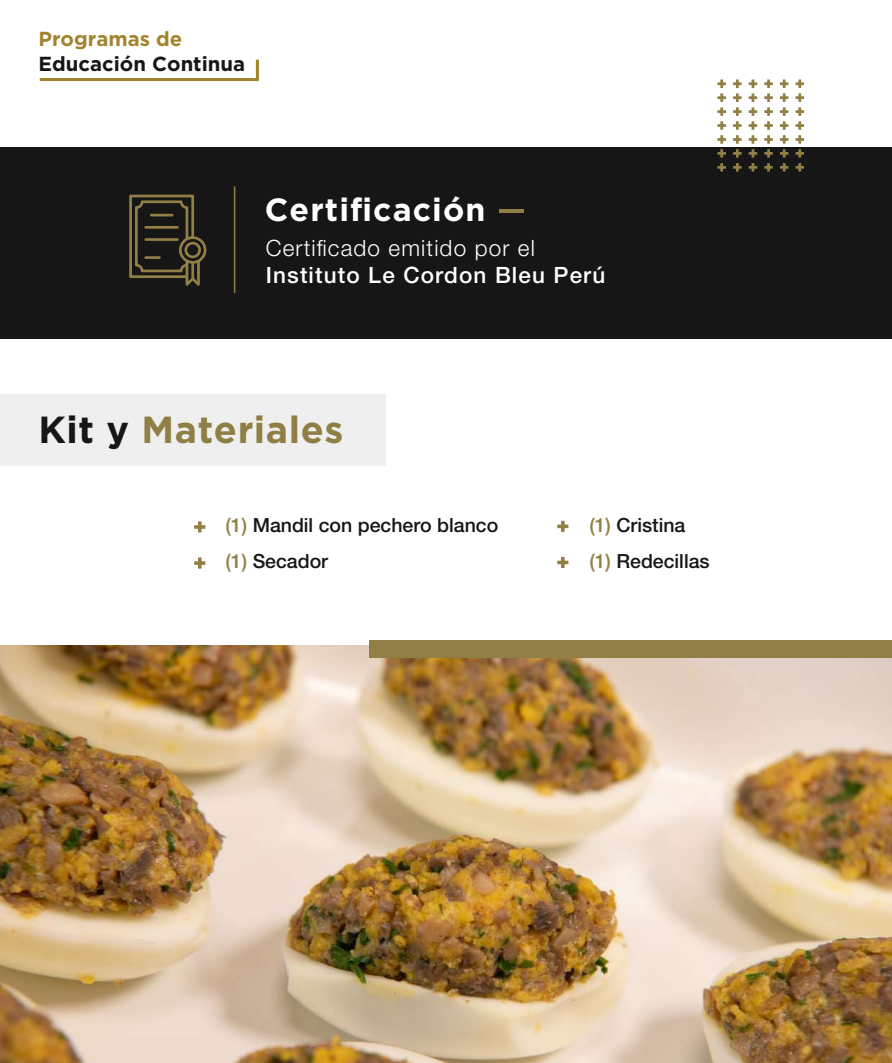
<style>
.page{position:relative;width:892px;height:1063px;background:#fff}
.page>*{position:absolute;margin:0;border:0;box-sizing:border-box;transform-origin:0 0}
.t1{font:700 37.65px "Gotham";letter-spacing:.015em;color:#907f45}
.t2{font:700 32.1px "Gotham";letter-spacing:.035em;color:#fff}
.t3{font:500 22.5px "Helvetica Neue LT Std";letter-spacing:.05em;color:#fff}
.t4{font:300 22.5px "Helvetica Neue LT Std";letter-spacing:.05em;color:#fff}
.t5{font:700 20.25px "Gotham";color:#151619}
.t6{font:700 20.25px "Gotham";color:#a3842e}
.t7{font:500 19.5px/36px "Helvetica Neue LT Std";color:#161616}
.t8{font:700 19.05px/36.2px "Helvetica Neue LT Std";color:#927f45}
.s1{color:#181614}
.s2{color:#927f45}
</style>
<div class="page">
<img style="left:0;top:645px;width:892px;height:418px">
<div style="left:0;top:147px;width:892px;height:191px;background:#161616"></div>
<div style="left:369px;top:640px;width:523px;height:17px;background:#927f45"></div>
<svg style="left:795px;top:80px;width:9px;height:92px"></svg>
<svg style="left:780px;top:80px;width:8px;height:92px"></svg>
<svg style="left:764px;top:80px;width:9px;height:92px"></svg>
<svg style="left:749px;top:80px;width:8px;height:92px"></svg>
<svg style="left:733px;top:80px;width:8px;height:92px"></svg>
<svg style="left:717px;top:80px;width:9px;height:92px"></svg>
<div style="left:0;top:394px;width:386px;height:72px;background:#efefef"></div>
<svg style="left:39px;top:59px;width:220px;height:22px"></svg>
<hr style="left:499px;top:209px;width:24px;height:4px;background:#927f45">
<svg style="left:129px;top:195px;width:78px;height:91px"></svg>
<hr style="left:234px;top:186px;width:1px;height:107px;background:#927f45">
<svg style="left:557px;top:520px;width:12px;height:12px"></svg>
<svg style="left:557px;top:556px;width:12px;height:12px"></svg>
<svg style="left:194px;top:521px;width:12px;height:12px"></svg>
<svg style="left:194px;top:557px;width:12px;height:12px"></svg>
<p class="t6" style="left:39px;top:27px;width:145px">Programas de</p>
<p class="t5" style="left:39px;top:52px;width:208px">Educación Continua</p>
<h2 class="t2" style="left:265px;top:191px;width:222px">Certificación</h2>
<p class="t4" style="left:266px;top:234px;width:271px">Certificado emitido por el</p>
<p class="t3" style="left:266px;top:261px;width:341px">Instituto Le Cordon Bleu Perú</p>
<h1 class="t1" style="left:38px;top:408px;width:306px"><span class="s1">Kit y</span> Materiales</h1>
<p class="t8" style="left:194px;top:506px;width:13px">+ +</p>
<p class="t7" style="left:226px;top:507px;width:274px"><span class="s2">(1)</span> Mandil con pechero blanco <span class="s2">(1)</span> Secador</p>
<p class="t8" style="left:557px;top:506px;width:13px">+ +</p>
<p class="t7" style="left:589px;top:507px;width:122px"><span class="s2">(1)</span> Cristina <span class="s2">(1)</span> Redecillas</p>
</div>
